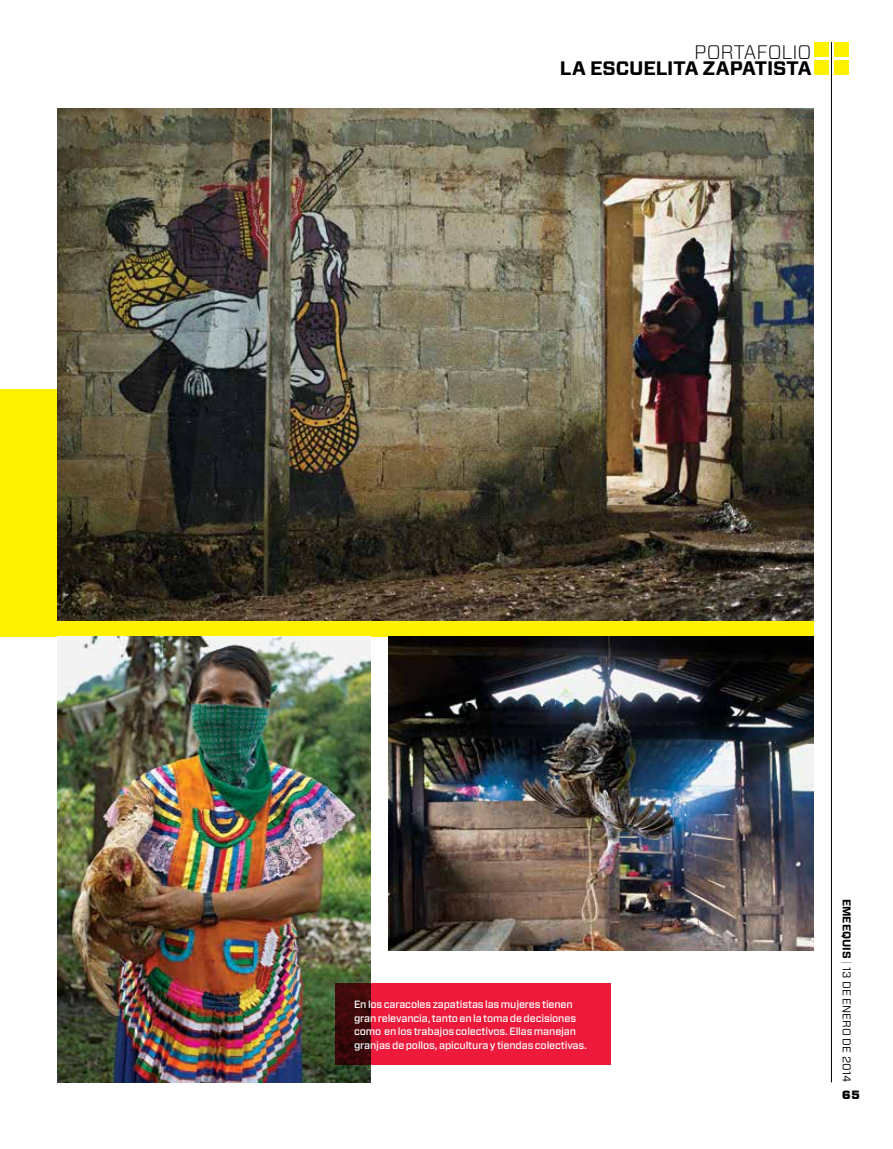
<style>
.page{position:relative;width:893px;height:1149px;background:#fff}
.page>*{position:absolute;margin:0;border:0;box-sizing:border-box;transform-origin:0 0}
.t1{font:700 19.5px "Forza";letter-spacing:-.005em;color:#000}
.t2{font:300 19.5px "Forza";letter-spacing:.005em;color:#000}
.t3{font:900 12px "Forza";color:#000}
.t4{font:11.25px "Forza";color:#000}
.t5{font:500 10.5px/13.5px "Forza";letter-spacing:-.01em;color:#fff}
.s1{font-weight:700}
.s2{font-weight:100}
</style>
<div class="page">
<hr style="left:831px;top:42px;width:1px;height:1040px;background:#000">
<div style="left:815px;top:42px;width:14px;height:15px;background:#fff200"></div>
<div style="left:834px;top:42px;width:14px;height:15px;background:#fff200"></div>
<div style="left:815px;top:60px;width:14px;height:15px;background:#fff200"></div>
<div style="left:834px;top:60px;width:14px;height:15px;background:#fff200"></div>
<div style="left:0;top:388px;width:813px;height:248px;background:#fff200"></div>
<img style="left:57px;top:108px;width:756px;height:512px">
<img style="left:389px;top:636px;width:424px;height:314px">
<img style="left:57px;top:636px;width:314px;height:445px">
<div style="left:335px;top:982px;width:275px;height:82px;background:#ed1a3b"></div>
<h1 class="t2" style="left:694px;top:38px;width:119px">PORTAFOLIO</h1>
<h1 class="t1" style="left:560px;top:55px;width:253px">LA ESCUELITA ZAPATISTA</h1>
<p class="t5" style="left:354px;top:997px;width:235px">En los caracoles zapatistas las mujeres tienen gran relevancia, tanto en la toma de decisiones como en los trabajos colectivos. Ellas manejan granjas de pollos, apicultura y tiendas colectivas.</p>
<p class="t4" style="left:854px;top:898px;width:185px;rotate:90deg"><span class="s1">EMEEQUIS</span> <span class="s2">|</span> 13 de enero de 2014</p>
<p class="t3" style="left:842px;top:1086px;width:19px">65</p>
</div>
